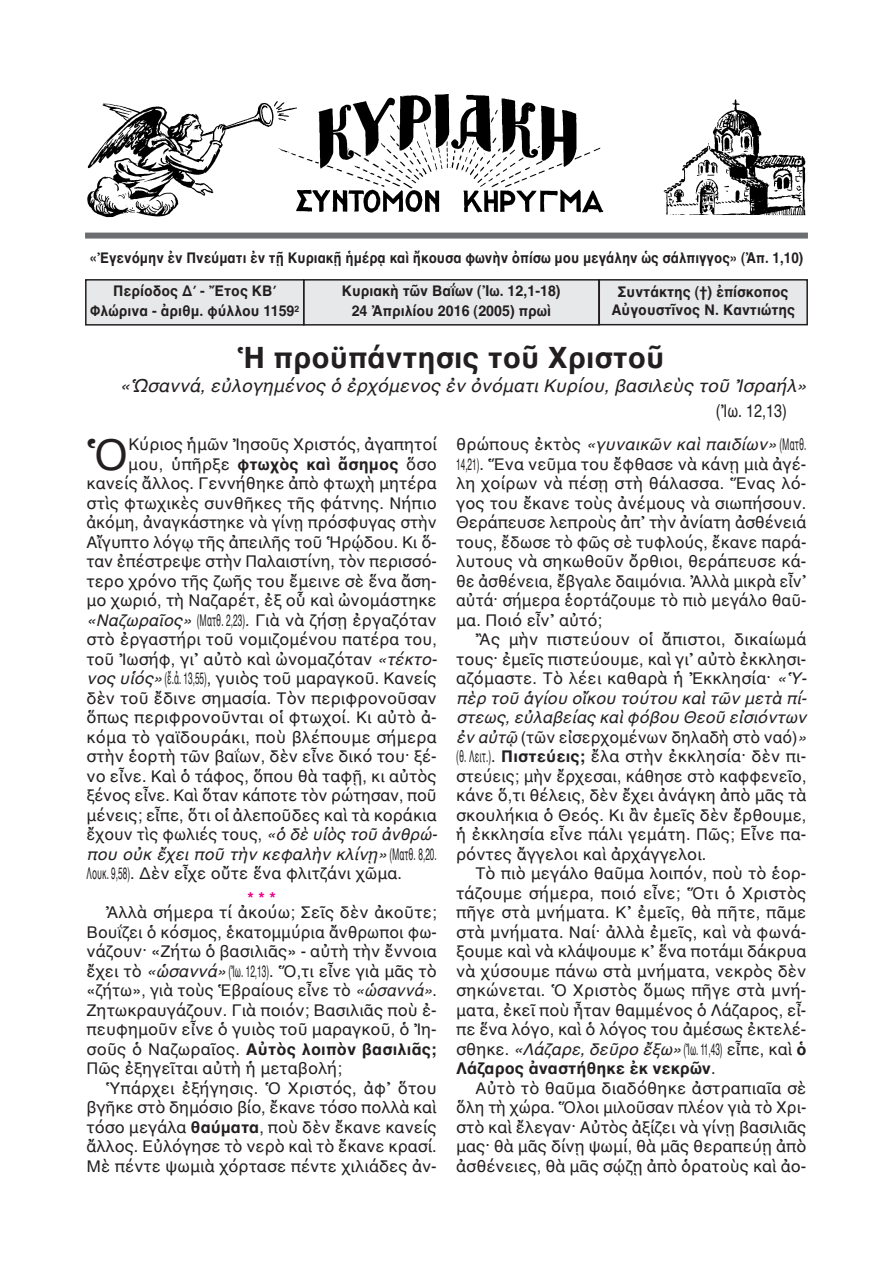
<style>
.page{position:relative;width:893px;height:1263px;background:#fff}
.page>*{position:absolute;margin:0;border:0;box-sizing:border-box;transform-origin:0 0}
.t1{font:43.5px "AL Helvetica";color:#231f20}
.t2{font:700 30px "AL Helvetica";color:#231f20}
.t3{font:italic 18px "AL Helvetica";color:#231f20}
.t4{font:18px "AL Helvetica";color:#231f20;scale:.8 1}
.t5{font:16.5px/19.5px "AL Helvetica";color:#231f20;text-align:justify}
.t6{font:16.5px "AL Helvetica";color:#231f20;scale:.5 1}
.t7{font:italic 16.5px "AL Helvetica";color:#231f20}
.t8{font:700 16.5px "AL Helvetica";letter-spacing:.01em;color:#231f20}
.t9{font:700 16.5px "AL Helvetica";color:#ed028c}
.t10{font:700 15px/19.5px "AL Helvetica";color:#231f20;text-align:center;scale:.95 1}
.t11{font:700 15px "AL Helvetica";color:#231f20;scale:.9 1}
.s1{font-weight:400}
.s2{font-style:italic}
.s3{font-style:normal}
.s4{font-weight:700}
</style>
<div class="page">
<div style="left:304px;top:280px;width:295px;height:45px;background:#e7e8e9"></div>
<div style="left:303px;top:279px;width:297px;height:47px;border:2px solid #231f20"></div>
<div style="left:87px;top:281px;width:216px;height:43px;background:#e7e8e9"></div>
<div style="left:85px;top:279px;width:219px;height:47px;border:2px solid #231f20"></div>
<div style="left:600px;top:281px;width:206px;height:43px;background:#e7e8e9"></div>
<div style="left:598px;top:279px;width:210px;height:46px;border:2px solid #231f20"></div>
<div style="left:85px;top:233px;width:723px;height:6px;background:#6c6d70"></div>
<img style="left:87px;top:94px;width:719px;height:124px">
<p class="t11" style="left:90px;top:249px;width:794px">«Ἐγενόμην ἐν Πνεύματι ἐν τῇ Κυριακῇ ἡμέρᾳ καὶ ἤκουσα φωνὴν ὀπίσω μου μεγάλην ὡς σάλπιγγος» (Ἀπ. 1,10)</p>
<p class="t10" style="left:342px;top:281px;width:232px">Κυριακὴ τῶν Βαΐων (Ἰω. 12,1-18)<br>24 Ἀπριλίου 2016 (2005) πρωὶ</p>
<p class="t10" style="left:90px;top:281px;width:222px">Περίοδος Δ΄ - Ἔτος ΚΒ΄<br>Φλώρινα - ἀριθμ. φύλλου 1159<sup>2</sup></p>
<p class="t10" style="left:611px;top:283px;width:195px;line-height:18px">Συντάκτης (†) ἐπίσκοπος<br>Αὐγουστῖνος Ν. Καντιώτης</p>
<h2 class="t2" style="left:237px;top:339px;width:429px">Ἡ προϋπάντησις τοῦ Χριστοῦ</h2>
<p class="t3" style="left:120px;top:375px;width:688px">«Ὡσαννά, εὐλογημένος ὁ ἐρχόμενος ἐν ὀνόματι Κυρίου, βασιλεὺς τοῦ Ἰσραήλ»</p>
<p class="t4" style="left:716px;top:400px;width:90px">(Ἰω. 12,13)</p>
<h1 class="t1" style="left:87px;top:428px;width:43px">Ὁ</h1>
<p class="t5" style="left:128px;top:434px;width:310px">Κύριος ἡμῶν Ἰησοῦς Χριστός, ἀγαπητοί</p>
<p class="t8" style="left:128px;top:454px;width:310px"><span class="s1">μου, ὑπῆρξε</span> φτωχὸς καὶ ἄσημος <span class="s1">ὅσο</span></p>
<p class="t5" style="left:87px;top:473px;width:352px">κανείς ἄλλος. Γεννήθηκε ἀπὸ φτωχὴ μητέρα</p>
<p class="t5" style="left:87px;top:493px;width:352px">στὶς φτωχικὲς συνθῆκες τῆς φάτνης. Νήπιο</p>
<p class="t5" style="left:87px;top:512px;width:352px">ἀκόμη, ἀναγκάστηκε νὰ γίνῃ πρόσφυγας στὴν</p>
<p class="t5" style="left:87px;top:532px;width:352px">Αἴγυπτο λόγῳ τῆς ἀπειλῆς τοῦ Ἡρῴδου. Κι ὅ-</p>
<p class="t5" style="left:87px;top:551px;width:352px">ταν ἐπέστρεψε στὴν Παλαιστίνη, τὸν περισσό-</p>
<p class="t5" style="left:87px;top:571px;width:352px">τερο χρόνο τῆς ζωῆς του ἔμεινε σὲ ἕνα ἄση-</p>
<p class="t5" style="left:87px;top:590px;width:352px">μο χωριό, τὴ Ναζαρέτ, ἐξ οὗ καὶ ὠνομάστηκε</p>
<p class="t6" style="left:87px;top:610px;width:702px"><span class="s2">«Ναζωραῖος»</span> (Ματθ. 2,23). Γιὰ νὰ ζήσῃ ἐργαζόταν</p>
<p class="t5" style="left:87px;top:629px;width:352px">στὸ ἐργαστήρι τοῦ νομιζομένου πατέρα του,</p>
<p class="t5" style="left:87px;top:649px;width:352px">τοῦ Ἰωσήφ, γι᾿ αὐτὸ καὶ ὠνομαζόταν <span class="s2">«τέκτο-</span></p>
<p class="t6" style="left:87px;top:668px;width:702px"><span class="s2">νος υἱός»</span>(ἔ.ἀ. 13,55), γυιὸς τοῦ μαραγκοῦ. Κανείς</p>
<p class="t5" style="left:87px;top:688px;width:352px">δὲν τοῦ ἔδινε σημασία. Τὸν περιφρονοῦσαν</p>
<p class="t5" style="left:87px;top:707px;width:352px">ὅπως περιφρονοῦνται οἱ φτωχοί. Κι αὐτὸ ἀ-</p>
<p class="t5" style="left:87px;top:727px;width:352px">κόμα τὸ γαϊδουράκι, ποὺ βλέπουμε σήμερα</p>
<p class="t5" style="left:87px;top:746px;width:352px">στὴν ἑορτὴ τῶν βαΐων, δὲν εἶνε δικό του· ξέ-</p>
<p class="t5" style="left:87px;top:766px;width:352px">νο εἶνε. Καὶ ὁ τάφος, ὅπου θὰ ταφῇ, κι αὐτὸς</p>
<p class="t5" style="left:87px;top:785px;width:352px">ξένος εἶνε. Καὶ ὅταν κάποτε τὸν ρώτησαν, ποῦ</p>
<p class="t5" style="left:87px;top:805px;width:352px">μένεις; εἶπε, ὅτι οἱ ἀλεποῦδες καὶ τὰ κοράκια</p>
<p class="t5" style="left:87px;top:824px;width:352px">ἔχουν τὶς φωλιές τους, <span class="s2">«ὁ δὲ υἱὸς τοῦ ἀνθρώ-</span></p>
<p class="t7" style="left:87px;top:844px;width:352px">που οὐκ ἔχει ποῦ τὴν κεφαλὴν κλίνῃ» <span class="s3">(Ματθ. 8,20.</span></p>
<p class="t6" style="left:87px;top:863px;width:633px">Λουκ. 9,58). Δὲν εἶχε οὔτε ἕνα φλιτζάνι χῶμα.</p>
<p class="t9" style="left:247px;top:888px;width:30px">***</p>
<p class="t5" style="left:87px;top:902px;width:352px;text-indent:19px">Ἀλλὰ σήμερα τί ἀκούω; Σεῖς δὲν ἀκοῦτε; Βουΐζει ὁ κόσμος, ἑκατομμύρια ἄνθρωποι φω&shy;νάζουν· «Ζήτω ὁ βασιλιᾶς» - αὐτὴ τὴν ἔννοια ἔχει τὸ <span class="s2">«ὡσαννά»</span> (Ἰω. 12,13). Ὅ,τι εἶνε γιὰ μᾶς τὸ «ζήτω», γιὰ τοὺς Ἑβραίους εἶνε τὸ <span class="s2">«ὡσαννά»</span>.<br>Ζητωκραυγάζουν. Γιὰ ποιόν; Βασιλιᾶς ποὺ ἐ&shy;πευφημοῦν εἶνε ὁ γυιὸς τοῦ μαραγκοῦ, ὁ Ἰη&shy;σοῦς ὁ Ναζωραῖος. <span class="s4">Αὐτὸς λοιπὸν βασιλιᾶς; </span>Πῶς ἐξηγεῖται αὐτὴ ἡ μεταβολή;</p>
<p class="t5" style="left:87px;top:1078px;width:352px;text-indent:19px">Ὑπάρχει ἐξήγησις. Ὁ Χριστός, ἀφ᾿ ὅτου βγῆκε στὸ δημόσιο βίο, ἔκανε τόσο πολλὰ καὶ τόσο μεγάλα <span class="s4">θαύματα</span>, ποὺ δὲν ἔκανε κανείς ἄλλος. Εὐλόγησε τὸ νερὸ καὶ τὸ ἔκανε κρασί.<br>Μὲ πέντε ψωμιὰ χόρτασε πέντε χιλιάδες ἀν-</p>
<p class="t5" style="left:456px;top:434px;width:352px">θρώπους ἐκτὸς <span class="s2">«γυναικῶν καὶ παιδίων»</span> (Ματθ.<br>14,21). Ἕνα νεῦμα του ἔφθασε νὰ κάνῃ μιὰ ἀγέ&shy;λη χοίρων νὰ πέσῃ στὴ θάλασσα. Ἕνας λό&shy;γος του ἔκανε τοὺς ἀνέμους νὰ σιωπήσουν.<br>Θεράπευσε λεπροὺς ἀπ᾿ τὴν ἀνίατη ἀσθένειά τους, ἔδωσε τὸ φῶς σὲ τυφλούς, ἔκανε παρά&shy;λυτους νὰ σηκωθοῦν ὄρθιοι, θεράπευσε κά&shy;θε ἀσθένεια, ἔβγαλε δαιμόνια. Ἀλλὰ μικρὰ εἶν᾽ αὐτά· σήμερα ἑορτάζουμε τὸ πιὸ μεγάλο θαῦ&shy;μα. Ποιό εἶν᾽ αὐτό;</p>
<p class="t5" style="left:456px;top:629px;width:352px;text-indent:19px">Ἂς μὴν πιστεύουν οἱ ἄπιστοι, δικαίωμά τους· ἐμεῖς πιστεύουμε, καὶ γι᾿ αὐτὸ ἐκκλησι&shy;αζόμαστε. Τὸ λέει καθαρὰ ἡ Ἐκκλησία· <span class="s2">«Ὑ&shy;πὲρ τοῦ ἁγίου οἴκου τούτου καὶ τῶν μετὰ πί&shy;στεως, εὐλαβείας καὶ φόβου Θεοῦ εἰσιόντων ἐν αὐτῷ</span> (τῶν εἰσερχομένων δηλαδὴ στὸ ναό)<span class="s2">» </span>(θ. Λειτ.). <span class="s4">Πιστεύεις;</span> ἔλα στὴν ἐκκλησία· δὲν πι&shy;στεύεις; μὴν ἔρχεσαι, κάθησε στὸ καφφενεῖο, κάνε ὅ,τι θέλεις, δὲν ἔχει ἀνάγκη ἀπὸ μᾶς τὰ σκουλήκια ὁ Θεός. Κι ἂν ἐμεῖς δὲν ἔρθουμε, ἡ ἐκκλησία εἶνε πάλι γεμάτη. Πῶς; Εἶνε πα&shy;ρόντες ἄγγελοι καὶ ἀρχάγγελοι.</p>
<p class="t5" style="left:456px;top:863px;width:352px;text-indent:19px">Τὸ πιὸ μεγάλο θαῦμα λοιπόν, ποὺ τὸ ἑορ&shy;τάζουμε σήμερα, ποιό εἶνε; Ὅτι ὁ Χριστὸς πῆγε στὰ μνήματα. Κ᾿ ἐμεῖς, θὰ πῆτε, πᾶμε στὰ μνήματα. Ναί· ἀλλὰ ἐμεῖς, καὶ νὰ φωνά&shy;ξουμε καὶ νὰ κλάψουμε κ᾽ ἕνα ποτάμι δάκρυα νὰ χύσουμε πάνω στὰ μνήματα, νεκρὸς δὲν σηκώνεται. Ὁ Χριστὸς ὅμως πῆγε στὰ μνή&shy;ματα, ἐκεῖ ποὺ ἦταν θαμμένος ὁ Λάζαρος, εἶ&shy;πε ἕνα λόγο, καὶ ὁ λόγος του ἀμέσως ἐκτελέ&shy;σθηκε. <span class="s2">«Λάζαρε, δεῦρο ἔξω»</span>(Ἰω. 11,43) εἶπε, καὶ <span class="s4">ὁ Λάζαρος ἀναστήθηκε ἐκ νεκρῶν</span>.</p>
<p class="t5" style="left:456px;top:1078px;width:352px;text-indent:19px">Αὐτὸ τὸ θαῦμα διαδόθηκε ἀστραπιαῖα σὲ ὅλη τὴ χώρα. Ὅλοι μιλοῦσαν πλέον γιὰ τὸ Χρι&shy;στὸ καὶ ἔλεγαν· Αὐτὸς ἀξίζει νὰ γίνῃ βασιλιᾶς μας· θὰ μᾶς δίνῃ ψωμί, θὰ μᾶς θεραπεύῃ ἀπὸ ἀσθένειες, θὰ μᾶς σῴζῃ ἀπὸ ὁρατοὺς καὶ ἀο-</p>
</div>
